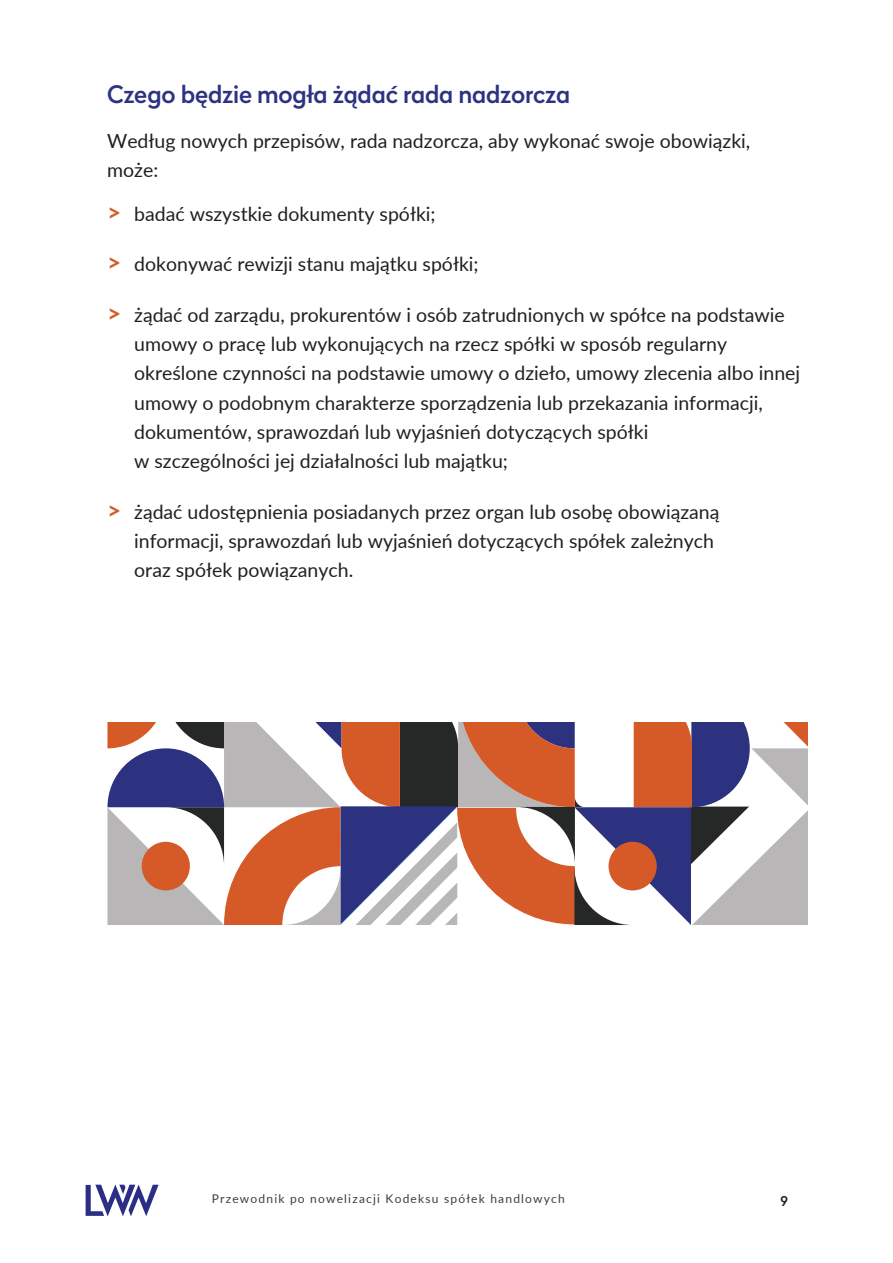
<style>
.page{position:relative;width:893px;height:1263px;background:#fff}
.page>*{position:absolute;margin:0;border:0;box-sizing:border-box;transform-origin:0 0}
.t1{font:500 24px "Radikal";letter-spacing:-.01em;color:#2c3382}
.t2{font:19.5px/29.2px "Lato";color:#231f20}
.t3{font:500 13.5px "Radikal";color:#231f20}
.t4{font:12px "Lato";letter-spacing:.1em;color:#3e3e3f}
.s1{font-weight:700;font-size:24px;color:#d85a26}
</style>
<div class="page">
<svg style="left:107px;top:723px;width:701px;height:202px"></svg>
<div style="left:608px;top:842px;width:49px;height:48px;background:#d65a27;border-radius:50%"></div>
<svg style="left:86px;top:1185px;width:73px;height:31px"></svg>
<h2 class="t1" style="left:107px;top:78px;width:465px">Czego będzie mogła żądać rada nadzorcza</h2>
<h2 class="t2" style="left:107px;top:125px;width:645px">Według nowych przepisów, rada nadzorcza, aby wykonać swoje obowiązki, może:</h2>
<p class="t2" style="left:107px;top:198px;width:330px"><span class="s1">˃</span> badać wszystkie dokumenty spółki;</p>
<p class="t2" style="left:107px;top:249px;width:373px"><span class="s1">˃</span> dokonywać rewizji stanu majątku spółki;</p>
<p class="t2" style="left:134px;top:299px;width:668px;text-indent:-27px"><span class="s1">˃</span> żądać od zarządu, prokurentów i osób zatrudnionych w spółce na podstawie umowy o pracę lub wykonujących na rzecz spółki w sposób regularny określone czynności na podstawie umowy o dzieło, umowy zlecenia albo innej umowy o podobnym charakterze sporządzenia lub przekazania informacji, dokumentów, sprawozdań lub wyjaśnień dotyczących spółki<br>w szczególności jej działalności lub majątku;</p>
<p class="t2" style="left:134px;top:496px;width:587px;text-indent:-27px"><span class="s1">˃</span> żądać udostępnienia posiadanych przez organ lub osobę obowiązaną informacji, sprawozdań lub wyjaśnień dotyczących spółek zależnych oraz spółek powiązanych.</p>
<p class="t4" style="left:212px;top:1190px;width:355px">Przewodnik po nowelizacji Kodeksu spółek handlowych</p>
<p class="t3" style="left:780px;top:1192px;width:9px">9</p>
</div>
